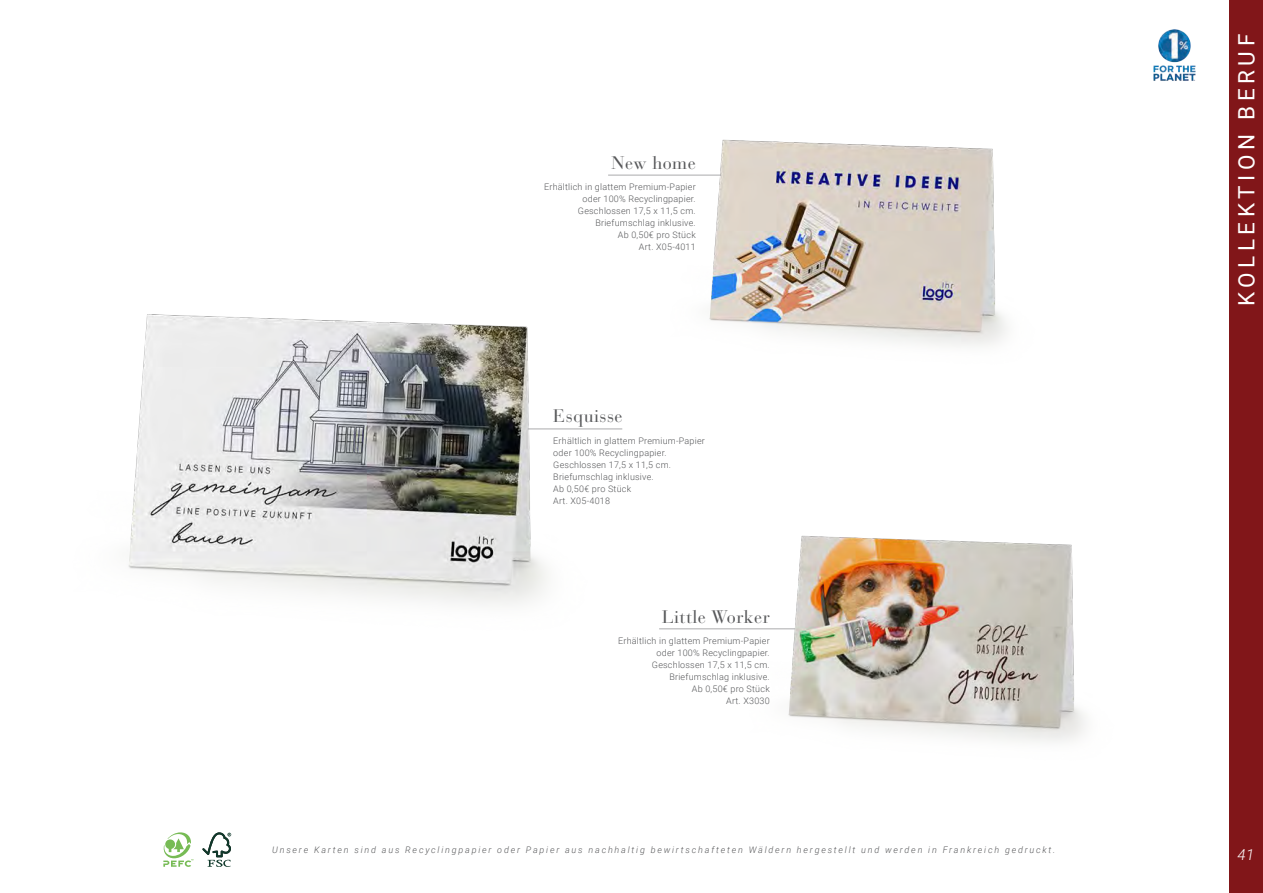
<style>
.page{position:relative;width:1263px;height:893px;background:#fff}
.page>*{position:absolute;margin:0;border:0;box-sizing:border-box;transform-origin:0 0}
.t1{font:22.5px "Roboto";letter-spacing:.2em;color:#fff}
.t2{font:18px "Bauer Bodoni Std 1";letter-spacing:.025em;color:#57585a}
.t3{font:italic 300 15px "Roboto";color:#fff}
.t4{font:300 9px "Roboto";letter-spacing:.025em;color:#57585a}
.t5{font:italic 300 9px "Roboto";letter-spacing:.2em;color:#57585a}
</style>
<div class="page">
<img style="left:672px;top:535px;width:413px;height:207px">
<img style="left:608px;top:139px;width:399px;height:207px">
<img style="left:128px;top:183px;width:489px;height:422px">
<hr style="left:528px;top:429px;width:94px;height:1px;background:#aaaaac">
<hr style="left:659px;top:628px;width:136px;height:1px;background:#aaaaac">
<hr style="left:608px;top:175px;width:113px;height:1px;background:#aaaaac">
<svg style="left:202px;top:832px;width:29px;height:35px"></svg>
<svg style="left:163px;top:832px;width:30px;height:35px"></svg>
<div style="left:1229px;top:0;width:34px;height:893px;background:#811619"></div>
<img style="left:1153px;top:29px;width:43px;height:52px">
<p class="t2" style="left:612px;top:152px;width:86px">New home</p>
<p class="t4" style="left:544px;top:181px;width:153px">Erhältlich in glattem Premium-Papier</p>
<p class="t4" style="left:582px;top:193px;width:115px">oder 100% Recyclingpapier.</p>
<p class="t4" style="left:578px;top:205px;width:119px">Geschlossen 17,5 x 11,5 cm.</p>
<p class="t4" style="left:595px;top:217px;width:102px">Briefumschlag inklusive.</p>
<p class="t4" style="left:618px;top:229px;width:79px">Ab 0,50€ pro Stück</p>
<p class="t4" style="left:639px;top:241px;width:58px">Art. X05-4011</p>
<p class="t2" style="left:553px;top:405px;width:71px">Esquisse</p>
<p class="t4" style="left:553px;top:434px;width:153px">Erhältlich in glattem Premium-Papier</p>
<p class="t4" style="left:553px;top:446px;width:115px">oder 100% Recyclingpapier.</p>
<p class="t4" style="left:553px;top:458px;width:119px">Geschlossen 17,5 x 11,5 cm.</p>
<p class="t4" style="left:553px;top:470px;width:102px">Briefumschlag inklusive.</p>
<p class="t4" style="left:553px;top:482px;width:79px">Ab 0,50€ pro Stück</p>
<p class="t4" style="left:553px;top:494px;width:58px">Art. X05-4018</p>
<p class="t2" style="left:662px;top:606px;width:110px">Little Worker</p>
<p class="t4" style="left:618px;top:635px;width:153px">Erhältlich in glattem Premium-Papier</p>
<p class="t4" style="left:656px;top:647px;width:115px">oder 100% Recyclingpapier.</p>
<p class="t4" style="left:652px;top:659px;width:119px">Geschlossen 17,5 x 11,5 cm.</p>
<p class="t4" style="left:669px;top:671px;width:102px">Briefumschlag inklusive.</p>
<p class="t4" style="left:692px;top:683px;width:79px">Ab 0,50€ pro Stück</p>
<p class="t4" style="left:726px;top:695px;width:45px">Art. X3030</p>
<h1 class="t1" style="left:1231px;top:306px;width:274px;rotate:-90deg">KOLLEKTION BERUF</h1>
<p class="t5" style="left:272px;top:843px;width:785px">Unsere Karten sind aus Recyclingpapier oder Papier aus nachhaltig bewirtschafteten Wäldern hergestellt und werden in Frankreich gedruckt.</p>
<h3 class="t3" style="left:1238px;top:844px;width:18px">41</h3>
</div>
